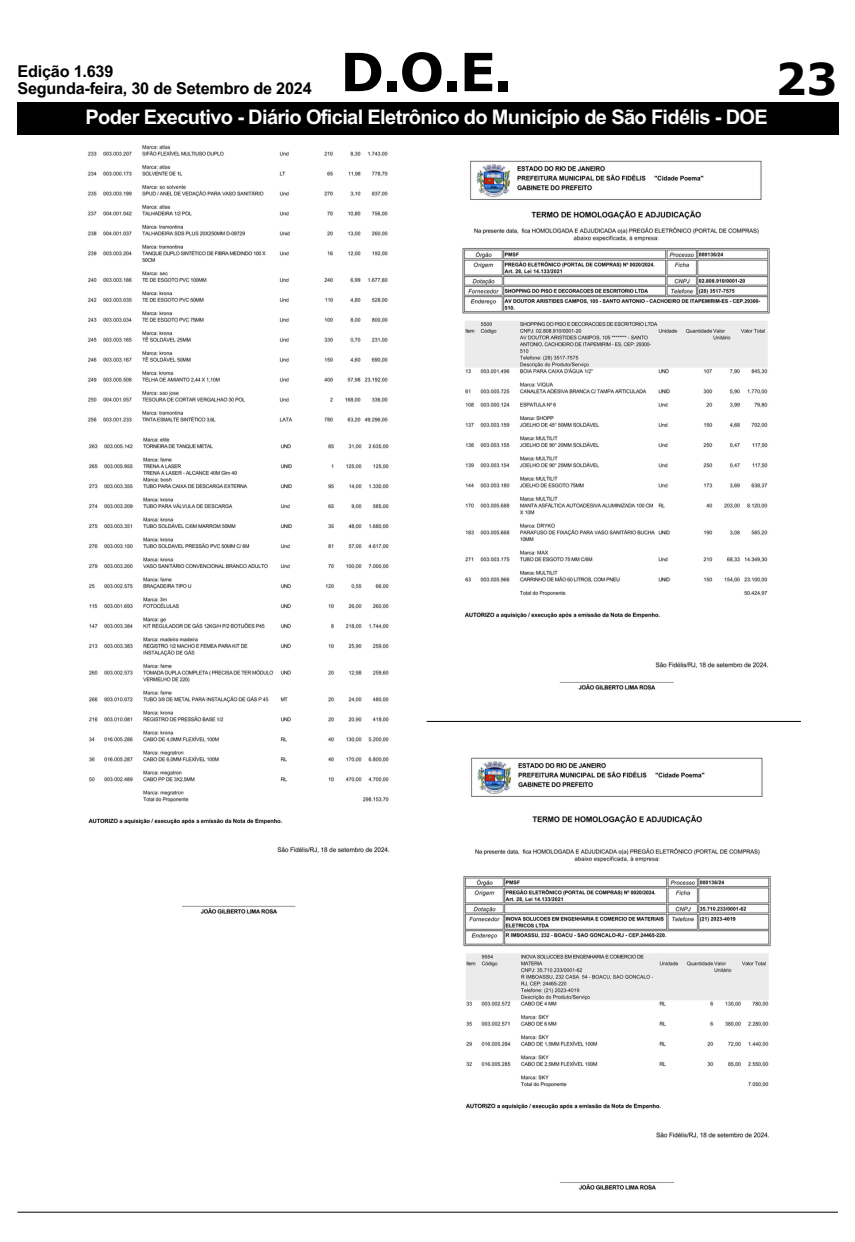
<style>
.page{position:relative;width:855px;height:1242px;background:#fff}
.page>*{position:absolute;margin:0;border:0;box-sizing:border-box;transform-origin:0 0}
.t1{font:700 52.62px "Verdana Pro";color:#000}
.t2{font:700 43.75px "Verdana Pro";color:#000}
.t3{font:700 20px "Arial MT Pro";letter-spacing:-.035em;color:#fff}
.t4{font:700 16.25px "Arial MT Pro";letter-spacing:-.015em;color:#000}
</style>
<div class="page">
<div style="left:17px;top:102px;width:821px;height:33px;background:#000"></div>
<hr style="left:17px;top:1211px;width:821px;height:1px;background:#000">
<img style="left:87px;top:145px;width:301px;height:277px">
<img style="left:88px;top:437px;width:339px;height:416px">
<img style="left:182px;top:905px;width:114px;height:9px">
<img style="left:462px;top:160px;width:308px;height:459px">
<img style="left:559px;top:662px;width:209px;height:28px">
<img style="left:463px;top:757px;width:308px;height:433px">
<hr style="left:427px;top:721px;width:374px;height:1px;background:#000">
<p class="t4" style="left:17px;top:65px;width:97px">Edição 1.639</p>
<p class="t4" style="left:17px;top:83px;width:296px">Segunda-feira, 30 de Setembro de 2024</p>
<p class="t1" style="left:340px;top:38px;width:174px">D.O.E.</p>
<p class="t3" style="left:85px;top:109px;width:684px">Poder Executivo - Diário Oficial Eletrônico do Município de São Fidélis - DOE</p>
<p class="t2" style="left:775px;top:51px;width:64px">23</p>
</div>
